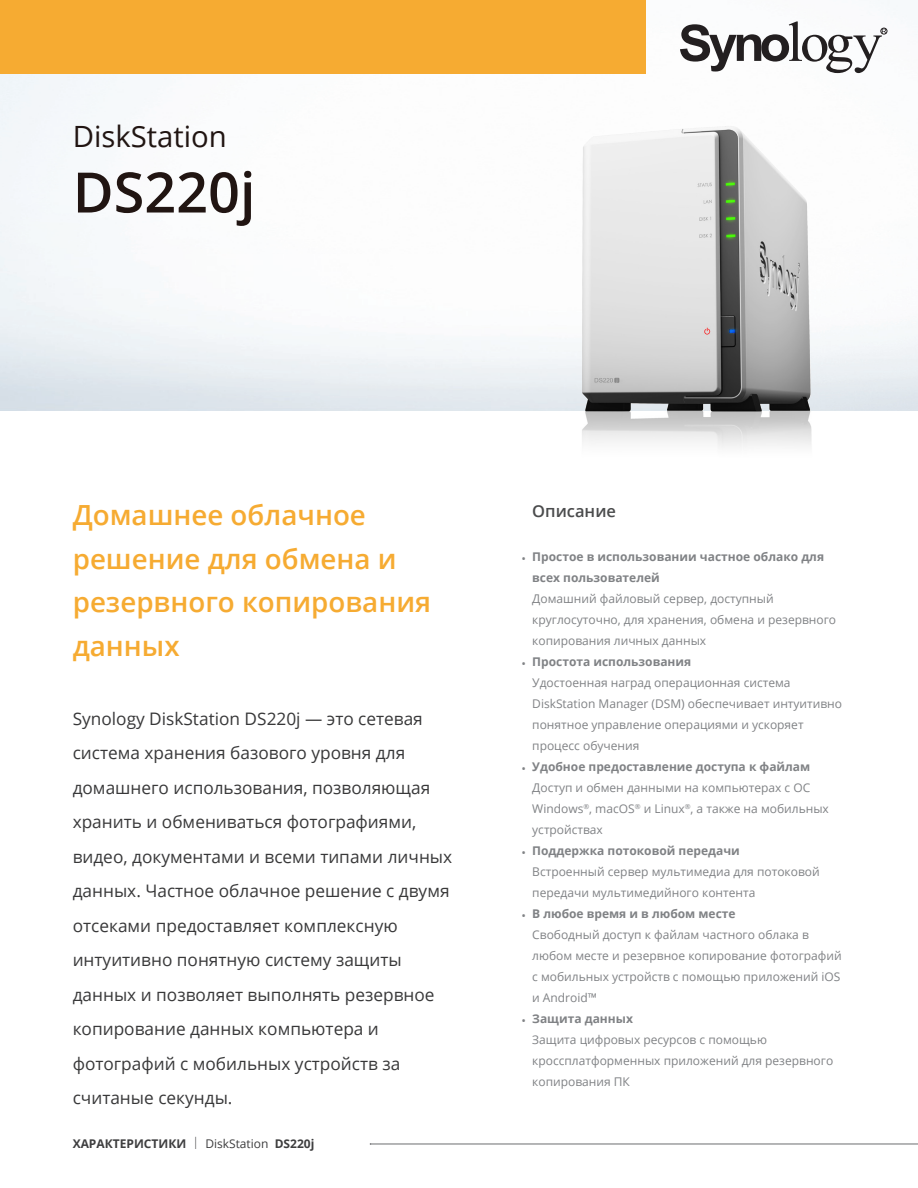
<style>
.page{position:relative;width:918px;height:1188px;background:#fff}
.page>*{position:absolute;margin:0;border:0;box-sizing:border-box;transform-origin:0 0}
.Model_Name{font:600 55.8px "Open Sans";color:#211512}
.Product_Type{font:29.25px "Open Sans";color:#211512}
.Introduction_Title{font:600 27.75px/43.5px "Open Sans";color:#f6ab32}
.Introduction{font:17.25px/34.5px "Open Sans";color:#383839}
.Selling_Title{font:600 16.5px "Open Sans";color:#4b4c4d}
.t1{font:12px/21px "Open Sans";color:#808285}
.t2{font:700 12px "Open Sans";color:#3e3e3f}
.s1{font-weight:300}
.s2{font-weight:400}
.s3{font-weight:700}
</style>
<div class="page">
<img style="left:0;top:73px;width:510px;height:182px">
<div style="left:0;top:0;width:645px;height:73px;background:#f6ab32"></div>
<svg style="left:680px;top:21px;width:207px;height:52px"></svg>
<hr style="left:370px;top:1144px;width:548px;height:1px;background:#6c6d70">
<img style="left:577px;top:126px;width:237px;height:322px">
<p class="Product_Type" style="left:73px;top:117px;width:156px">DiskStation</p>
<p class="Model_Name" style="left:73px;top:154px;width:184px">DS220j</p>
<p class="Introduction_Title" style="left:73px;top:493px;width:360px">Домашнее облачное решение для обмена и резервного копирования данных</p>
<p class="Introduction" style="left:73px;top:701px;width:381px">Synology DiskStation DS220j — это сетевая система хранения базового уровня для домашнего использования, позволяющая хранить и обмениваться фотографиями, видео, документами и всеми типами личных данных. Частное облачное решение с двумя отсеками предоставляет комплексную интуитивно понятную систему защиты данных и позволяет выполнять резервное копирование данных компьютера и фотографий с мобильных устройств за считаные секунды.</p>
<p class="t2" style="left:73px;top:1135px;width:243px">ХАРАКТЕРИСТИКИ <span class="s1">|</span> <span class="s2">DiskStation</span> DS220j</p>
<p class="Selling_Title" style="left:532px;top:499px;width:85px">Описание</p>
<p class="t1" style="left:532px;top:546px;width:305px;text-indent:-11px">• <span class="s3">Простое в использовании частное облако для всех пользователей<br></span>Домашний файловый сервер, доступный круглосуточно, для хранения, обмена и резервного копирования личных данных</p>
<p class="t1" style="left:532px;top:651px;width:311px;text-indent:-11px">• <span class="s3">Простота использования<br></span>Удостоенная наград операционная система DiskStation Manager (DSM) обеспечивает интуитивно понятное управление операциями и ускоряет процесс обучения</p>
<p class="t1" style="left:532px;top:756px;width:298px;text-indent:-11px">• <span class="s3">Удобное предоставление доступа к файлам </span>Доступ и обмен данными на компьютерах с ОС Windows<sup>®</sup>, macOS<sup>®</sup> и Linux<sup>®</sup>, а также на мобильных устройствах</p>
<p class="t1" style="left:532px;top:840px;width:289px;text-indent:-11px">• <span class="s3">Поддержка потоковой передачи<br></span>Встроенный сервер мультимедиа для потоковой передачи мультимедийного контента</p>
<p class="t1" style="left:532px;top:903px;width:311px;text-indent:-11px">• <span class="s3">В любое время и в любом месте<br></span>Свободный доступ к файлам частного облака в любом месте и резервное копирование фотографий с мобильных устройств с помощью приложений iOS и Android™</p>
<p class="t1" style="left:532px;top:1008px;width:302px;text-indent:-11px">• <span class="s3">Защита данных<br></span>Защита цифровых ресурсов с помощью кроссплатформенных приложений для резервного копирования ПК</p>
</div>
